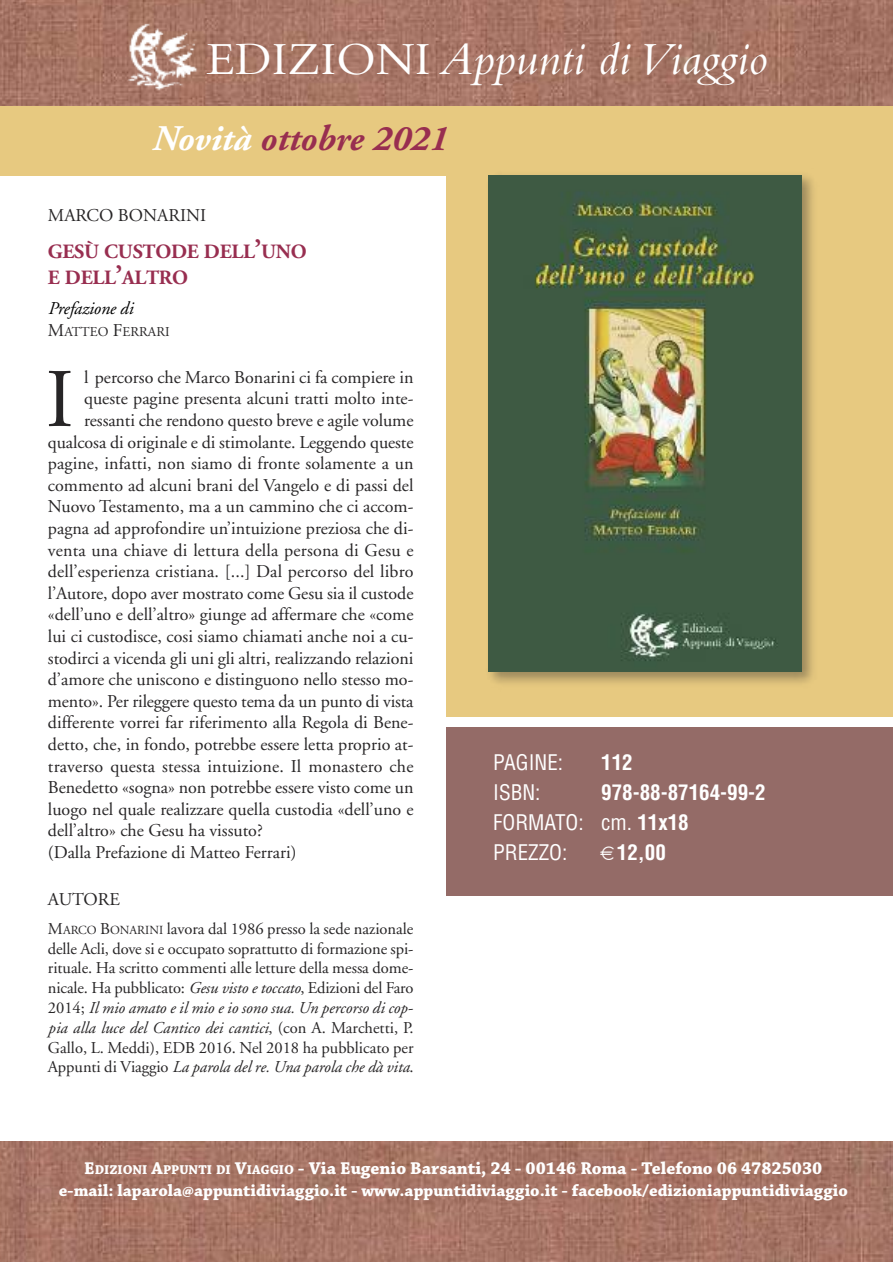
<style>
.page{position:relative;width:893px;height:1263px;background:#fff}
.page>*{position:absolute;margin:0;border:0;box-sizing:border-box;transform-origin:0 0}
.t1{font:83.1px "Adobe Garamond";color:#272526}
.t2{font:italic 48px "Bembo Std";color:#fff}
.t3{font:italic 700 36px "Adobe Garamond";color:#982e50}
.t4{font:700 condensed 21px/30px "Helvetica";color:#fff}
.t5{font:condensed 21px "Helvetica";color:#fff}
.t6{font:700 20.25px/26.1px "Adobe Garamond";letter-spacing:-.015em;color:#982e50}
.t7{font:18px "Adobe Garamond";color:#272526}
.t8{font:700 18px "Chaparral Pro";color:#fff}
.t9{font:italic 18px "Adobe Garamond";letter-spacing:-.01em;color:#000}
.t10{font:700 17.25px "Chaparral Pro";color:#fff}
.t11{font:16.5px/19.8px "Adobe Garamond";letter-spacing:-.005em;color:#272526}
.t12{font:13.5px "Adobe Garamond";color:#272526}
.s1{font-style:normal}
.s2{color:#fff}
.s3{font-size:27px}
.s4{font-size:18px}
.s5{font-size:12.3px}
.s6{font-style:italic}
.s7{font-weight:400}
.s8{font-size:13.5px}
</style>
<div class="page">
<img style="left:0;top:1141px;width:893px;height:120px">
<img style="left:0;top:1px;width:893px;height:105px">
<div style="left:446px;top:728px;width:447px;height:168px;background:#946b67"></div>
<div style="left:446px;top:106px;width:447px;height:611px;background:#e7c980"></div>
<img style="left:488px;top:175px;width:325px;height:508px">
<img style="left:489px;top:175px;width:312px;height:497px">
<div style="left:0;top:106px;width:473px;height:70px;background:#e7c980"></div>
<img style="left:120px;top:22px;width:83px;height:73px">
<h2 class="t2" style="left:207px;top:42px;width:562px"><span class="s1">EDIZIONI</span> Appunti diViaggio</h2>
<h3 class="t3" style="left:151px;top:124px;width:297px"><span class="s2">Novità</span> ottobre 2021</h3>
<p class="t7" style="left:48px;top:208px;width:160px">MARCO BONARINI</p>
<p class="t6" style="left:48px;top:240px;width:260px">GESÙ CUSTODE DELL<span class="s3">’</span>UNO<br>E DELL<span class="s3">’</span>ALTRO</p>
<p class="t9" style="left:48px;top:301px;width:87px">Prefazione di</p>
<p class="t12" style="left:48px;top:326px;width:123px"><span class="s4">M</span>ATTEO <span class="s4">F</span>ERRARI</p>
<h1 class="t1" style="left:46px;top:366px;width:30px">I</h1>
<p class="t7" style="left:84px;top:370px;width:331px">l percorso che Marco Bonarini ci fa compiere in</p>
<p class="t7" style="left:84px;top:391px;width:331px">queste pagine presenta alcuni tratti molto inte-</p>
<p class="t7" style="left:84px;top:413px;width:331px">ressanti che rendono questo breve e agile volume</p>
<p class="t7" style="left:48px;top:435px;width:367px">qualcosa di originale e di stimolante. Leggendo queste</p>
<p class="t7" style="left:48px;top:456px;width:367px">pagine, infatti, non siamo di fronte solamente a un</p>
<p class="t7" style="left:48px;top:478px;width:367px">commento ad alcuni brani del Vangelo e di passi del</p>
<p class="t7" style="left:48px;top:499px;width:367px">Nuovo Testamento, ma a un cammino che ci accom-</p>
<p class="t7" style="left:48px;top:521px;width:367px">pagna ad approfondire un’intuizione preziosa che di-</p>
<p class="t7" style="left:48px;top:543px;width:367px">venta una chiave di lettura della persona di Gesu e</p>
<p class="t7" style="left:48px;top:564px;width:367px">dell’esperienza cristiana. [...] Dal percorso del libro</p>
<p class="t7" style="left:48px;top:586px;width:367px">l’Autore, dopo aver mostrato come Gesu sia il custode</p>
<p class="t7" style="left:48px;top:607px;width:367px">«dell’uno e dell’altro» giunge ad affermare che «come</p>
<p class="t7" style="left:48px;top:629px;width:367px">lui ci custodisce, cosi siamo chiamati anche noi a cu-</p>
<p class="t7" style="left:48px;top:651px;width:367px">stodirci a vicenda gli uni gli altri, realizzando relazioni</p>
<p class="t7" style="left:48px;top:672px;width:367px">d’amore che uniscono e distinguono nello stesso mo-</p>
<p class="t7" style="left:48px;top:694px;width:367px">mento». Per rileggere questo tema da un punto di vista</p>
<p class="t7" style="left:48px;top:715px;width:367px">differente vorrei far riferimento alla Regola di Bene-</p>
<p class="t7" style="left:48px;top:737px;width:367px">detto, che, in fondo, potrebbe essere letta proprio at-</p>
<p class="t7" style="left:48px;top:759px;width:367px">traverso questa stessa intuizione. Il monastero che</p>
<p class="t7" style="left:48px;top:780px;width:367px">Benedetto «sogna» non potrebbe essere visto come un</p>
<p class="t7" style="left:48px;top:802px;width:367px">luogo nel quale realizzare quella custodia «dell’uno e</p>
<p class="t7" style="left:48px;top:823px;width:216px">dell’altro» che Gesu ha vissuto?</p>
<p class="t7" style="left:48px;top:845px;width:250px">(Dalla Prefazione di Matteo Ferrari)</p>
<p class="t7" style="left:48px;top:892px;width:74px">AUTORE</p>
<p class="t11" style="left:48px;top:920px;width:367px">M<span class="s5">ARCO</span> B<span class="s5">ONARINI</span> lavora dal 1986 presso la sede nazionale delle Acli, dove si e occupato soprattutto di formazione spi&shy;rituale. Ha scritto commenti alle letture della messa dome&shy;nicale. Ha pubblicato: <span class="s6">Gesu visto e toccato</span>, Edizioni del Faro 2014; <span class="s6">Il mio amato e il mio e io sono sua. Un percorso di cop&shy;pia alla luce del Cantico dei cantici</span>, (con A. Marchetti, P.<br>Gallo, L. Meddi), EDB 2016. Nel 2018 ha pubblicato per Appunti di Viaggio <span class="s6">La parola del re. Una parola che dà vita</span>.</p>
<p class="t5" style="left:493px;top:751px;width:71px">PAGINE:</p>
<p class="t4" style="left:601px;top:748px;width:33px">112</p>
<p class="t5" style="left:493px;top:781px;width:49px">ISBN:</p>
<p class="t4" style="left:493px;top:778px;width:274px;text-indent:108px">978-88-87164-99-2<br><span class="s7">FORMATO: cm.</span> 11x18<br><span class="s7">PREZZO:</span></p>
<p class="t4" style="left:617px;top:838px;width:50px">12,00</p>
<p class="t8" style="left:84px;top:1161px;width:739px">E<span class="s8">DIZIONI</span> A<span class="s8">PPUNTI DI</span> V<span class="s8">IAGGIO</span> - Via Eugenio Barsanti, 24 - 00146 Roma - Telefono 06 47825030</p>
<p class="t10" style="left:59px;top:1183px;width:791px">e-mail: laparola@appuntidiviaggio.it - www.appuntidiviaggio.it - facebook/edizioniappuntidiviaggio</p>
</div>
